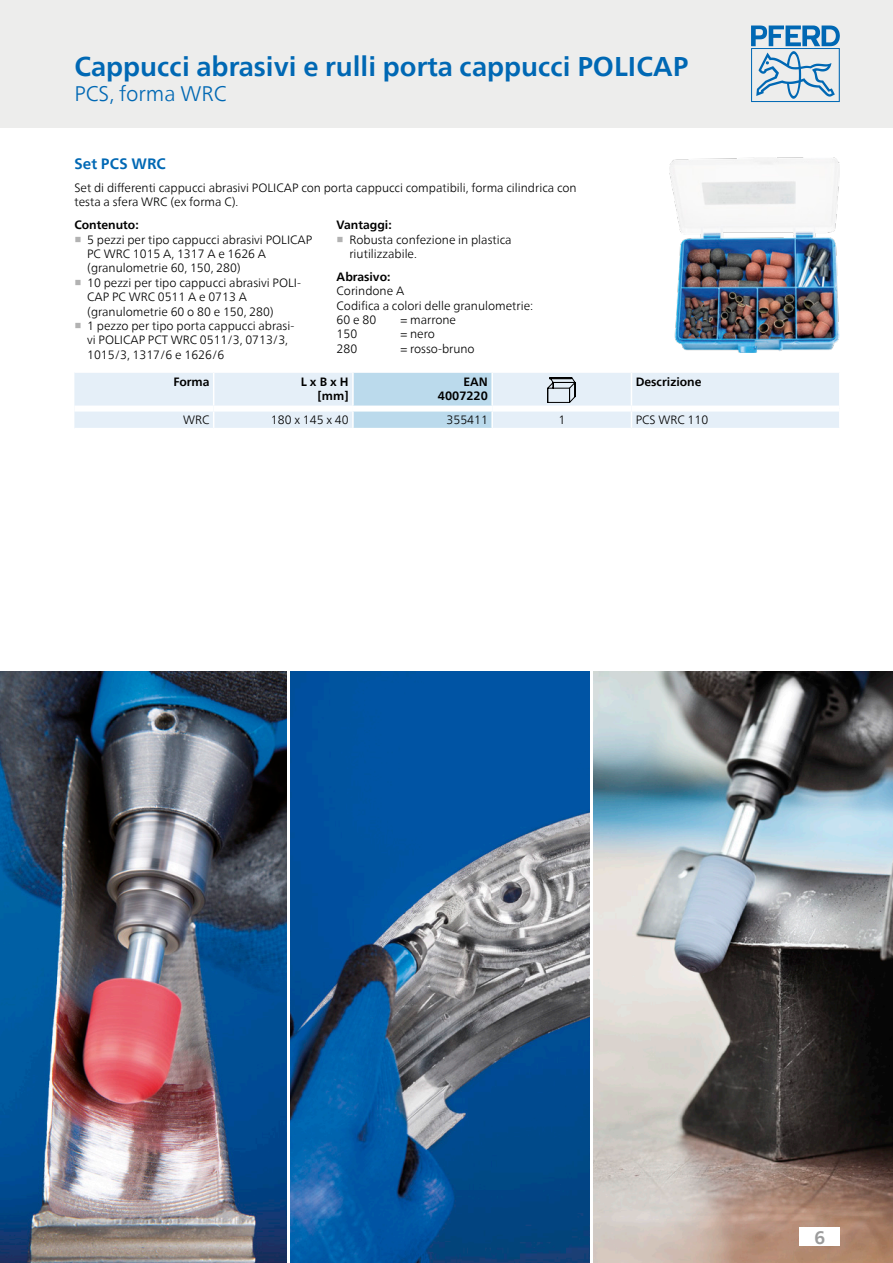
<style>
.page{position:relative;width:893px;height:1263px;background:#fff}
.page>*{position:absolute;margin:0;border:0;box-sizing:border-box;transform-origin:0 0}
.Ausgabenamen_Katalog{font:700 27px "Neue Frutiger World";color:#0068b4}
.Ausgabenamen_Katalog-2{font:300 21px "Neue Frutiger World";color:#0068b4}
.t1{font:700 18px "Neue Frutiger World";color:#9c9c9c}
.Ausgabenamen_Produkt{font:700 15px "Neue Frutiger World";letter-spacing:.01em;color:#0068b4}
.FT_Spaltenspanne{font:300 12px/14.4px "Neue Frutiger World";color:#000}
.Text_Aufzaehlung_ohn{font:300 12px "Neue Frutiger World";color:#000}
.Ueberschrift{font:700 12px "Neue Frutiger World";color:#000}
.Spaltenkopf_rechts{font:700 12px "Neue Frutiger World";color:#000}
.Spaltenwert_rechts{font:300 12px "Neue Frutiger World";color:#000}
.Spaltenkopf_links{font:700 12px "Neue Frutiger World";color:#000}
.Spaltenwert_links{font:300 12px "Neue Frutiger World";color:#000}
.Spaltenwert_zentrier{font:300 12px "Neue Frutiger World";color:#000}
.s1{font-family:"Arial Unicode MS";font-weight:700;color:#b2b2b2}
</style>
<div class="page">
<div style="left:0;top:0;width:893px;height:128px;background:#ededec"></div>
<svg style="left:751px;top:26px;width:89px;height:76px"></svg>
<svg style="left:286px;top:672px;width:308px;height:574px"></svg>
<img style="left:670px;top:157px;width:170px;height:196px">
<svg style="left:74px;top:372px;width:765px;height:56px;background:#e0ecf5"></svg>
<img style="left:0;top:672px;width:286px;height:591px">
<img style="left:291px;top:672px;width:299px;height:591px">
<img style="left:594px;top:672px;width:299px;height:591px">
<div style="left:799px;top:1227px;width:41px;height:19px;background:#fff"></div>
<p class="Ausgabenamen_Katalog" style="left:74px;top:43px;width:615px">Cappucci abrasivi e rulli porta cappucci POLICAP</p>
<p class="Ausgabenamen_Katalog-2" style="left:74px;top:78px;width:154px">PCS, forma WRC</p>
<p class="Ausgabenamen_Produkt" style="left:74px;top:150px;width:93px">Set PCS WRC</p>
<p class="FT_Spaltenspanne" style="left:74px;top:180px;width:504px">Set di differenti cappucci abrasivi POLICAP con porta cappucci compatibili, forma cilindrica con testa a sfera WRC (ex forma C).</p>
<p class="Ueberschrift" style="left:74px;top:214px;width:66px">Contenuto:</p>
<p class="FT_Spaltenspanne" style="left:87px;top:232px;width:227px;text-indent:-13px"><span class="s1">■</span> 5 pezzi per tipo cappucci abrasivi POLICAP<br>PC WRC 1015 A, 1317 A e 1626 A (granulometrie 60, 150, 280)</p>
<p class="FT_Spaltenspanne" style="left:87px;top:275px;width:215px;text-indent:-13px"><span class="s1">■</span> 10 pezzi per tipo cappucci abrasivi POLI-<br>CAP PC WRC 0511 A e 0713 A (granulometrie 60 o 80 e 150, 280)</p>
<p class="FT_Spaltenspanne" style="left:87px;top:319px;width:209px;text-indent:-13px"><span class="s1">■</span> 1 pezzo per tipo porta cappucci abrasi&shy;vi POLICAP PCT WRC 0511/3, 0713/3,<br>1015/3, 1317/6 e 1626/6</p>
<p class="Ueberschrift" style="left:337px;top:214px;width:57px">Vantaggi:</p>
<p class="FT_Spaltenspanne" style="left:349px;top:232px;width:164px;text-indent:-13px"><span class="s1">■</span> Robusta confezione in plastica riutilizzabile.</p>
<p class="Ueberschrift" style="left:337px;top:266px;width:55px">Abrasivo:</p>
<p class="Text_Aufzaehlung_ohn" style="left:337px;top:282px;width:69px">Corindone A</p>
<p class="Text_Aufzaehlung_ohn" style="left:337px;top:296px;width:198px">Codifica a colori delle granulometrie:</p>
<p class="Text_Aufzaehlung_ohn" style="left:337px;top:310px;width:41px">60 e 80</p>
<p class="Text_Aufzaehlung_ohn" style="left:400px;top:310px;width:57px">= marrone</p>
<p class="Text_Aufzaehlung_ohn" style="left:337px;top:325px;width:22px">150</p>
<p class="Text_Aufzaehlung_ohn" style="left:400px;top:325px;width:36px">= nero</p>
<p class="Text_Aufzaehlung_ohn" style="left:337px;top:339px;width:22px">280</p>
<p class="Text_Aufzaehlung_ohn" style="left:400px;top:339px;width:76px">= rosso-bruno</p>
<p class="Spaltenkopf_rechts" style="left:173px;top:371px;width:38px">Forma</p>
<p class="Spaltenkopf_rechts" style="left:301px;top:371px;width:49px">L x B x H</p>
<p class="Spaltenkopf_rechts" style="left:318px;top:385px;width:33px">[mm]</p>
<p class="Spaltenkopf_rechts" style="left:463px;top:371px;width:26px">EAN</p>
<p class="Spaltenkopf_rechts" style="left:438px;top:385px;width:52px">4007220</p>
<p class="Spaltenkopf_links" style="left:636px;top:371px;width:67px">Descrizione</p>
<p class="Spaltenwert_rechts" style="left:183px;top:411px;width:28px">WRC</p>
<p class="Spaltenwert_rechts" style="left:271px;top:411px;width:79px">180 x 145 x 40</p>
<p class="Spaltenwert_rechts" style="left:447px;top:411px;width:43px">355411</p>
<p class="Spaltenwert_zentrier" style="left:558px;top:411px;width:8px">1</p>
<p class="Spaltenwert_links" style="left:636px;top:411px;width:74px">PCS WRC 110</p>
<h3 class="t1" style="left:814px;top:1221px;width:12px">6</h3>
</div>
